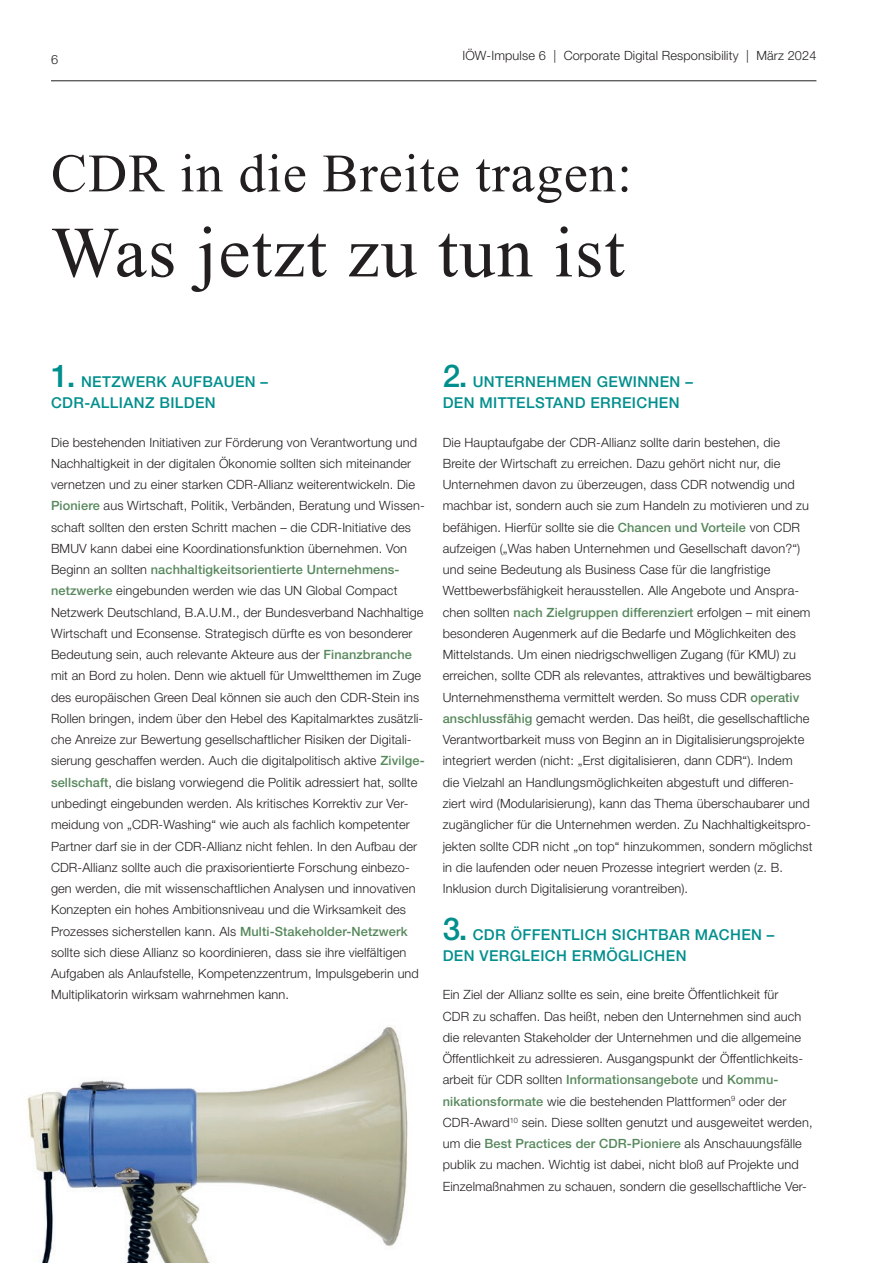
<style>
.page{position:relative;width:893px;height:1263px;background:#fff}
.page>*{position:absolute;margin:0;border:0;box-sizing:border-box;transform-origin:0 0}
.H2_Ü_36_42{font:72px "Times New Roman";letter-spacing:.02em;color:#231f20}
.H2_Ü_36_42-2{font:54px "Times New Roman";letter-spacing:.02em;color:#231f20}
.Zwischenüberschrift{font:500 15px/21px "Helvetica Neue LT Std";letter-spacing:.025em;color:#008f8d}
.P_Text{font:300 12.75px/21.3px "Helvetica Neue LT Std";letter-spacing:.01em;color:#231f20}
.s1{font-size:31.5px}
.s2{font-weight:500;color:#57885c}
</style>
<div class="page">
<hr style="left:51px;top:80px;width:765px;height:1px;background:#231f20">
<img style="left:27px;top:1027px;width:381px;height:236px">
<p class="P_Text" style="left:51px;top:48px;width:9px">6</p>
<p class="P_Text" style="left:462px;top:45px;width:355px">IÖW-Impulse 6 | Corporate Digital Responsibility | März 2024</p>
<p class="H2_Ü_36_42-2" style="left:51px;top:137px;width:582px">CDR in die Breite tragen:</p>
<p class="H2_Ü_36_42" style="left:51px;top:204px;width:575px">Was jetzt zu tun ist</p>
<p class="Zwischenüberschrift" style="left:51px;top:371px;width:219px"><span class="s1">1.</span> NETZWERK AUFBAUEN –<br>CDR-ALLIANZ BILDEN</p>
<p class="P_Text" style="left:51px;top:431px;width:375px">Die bestehenden Initiativen zur Förderung von Verantwortung und Nachhaltigkeit in der digitalen Ökonomie sollten sich miteinander vernetzen und zu einer starken CDR-Allianz weiterentwickeln. Die <span class="s2">Pioniere</span> aus Wirtschaft, Politik, Verbänden, Beratung und Wissen&shy;schaft sollten den ersten Schritt machen – die CDR-Initiative des BMUV kann dabei eine Koordinationsfunktion übernehmen. Von Beginn an sollten <span class="s2">nachhaltigkeitsorientierte Unternehmens&shy;netzwerke</span> eingebunden werden wie das UN Global Compact Netzwerk Deutschland, B.A.U.M., der Bundesverband Nachhaltige Wirtschaft und Econsense. Strategisch dürfte es von besonderer Bedeutung sein, auch relevante Akteure aus der <span class="s2">Finanzbranche </span>mit an Bord zu holen. Denn wie aktuell für Umweltthemen im Zuge des europäischen Green Deal können sie auch den CDR-Stein ins Rollen bringen, indem über den Hebel des Kapitalmarktes zusätzli&shy;che Anreize zur Bewertung gesellschaftlicher Risiken der Digitali&shy;sierung geschaffen werden. Auch die digitalpolitisch aktive <span class="s2">Zivilge&shy;sellschaft</span>, die bislang vorwiegend die Politik adressiert hat, sollte unbedingt eingebunden werden. Als kritisches Korrektiv zur Ver&shy;meidung von „CDR-Washing“ wie auch als fachlich kompetenter Partner darf sie in der CDR-Allianz nicht fehlen. In den Aufbau der CDR-Allianz sollte auch die praxisorientierte Forschung einbezo&shy;gen werden, die mit wissenschaftlichen Analysen und innovativen Konzepten ein hohes Ambitionsniveau und die Wirksamkeit des Prozesses sicherstellen kann. Als <span class="s2">Multi-Stakeholder-Netzwerk </span>sollte sich diese Allianz so koordinieren, dass sie ihre vielfältigen Aufgaben als Anlaufstelle, Kompetenzzentrum, Impulsgeberin und Multiplikatorin wirksam wahrnehmen kann.</p>
<p class="Zwischenüberschrift" style="left:443px;top:371px;width:252px"><span class="s1">2.</span> UNTERNEHMEN GEWINNEN –<br>DEN MITTELSTAND ERREICHEN</p>
<p class="P_Text" style="left:443px;top:431px;width:371px">Die Hauptaufgabe der CDR-Allianz sollte darin bestehen, die Breite der Wirtschaft zu erreichen. Dazu gehört nicht nur, die Unternehmen davon zu überzeugen, dass CDR notwendig und machbar ist, sondern auch sie zum Handeln zu motivieren und zu befähigen. Hierfür sollte sie die <span class="s2">Chancen und Vorteile</span> von CDR aufzeigen („Was haben Unternehmen und Gesellschaft davon?“) und seine Bedeutung als Business Case für die langfristige Wettbewerbsfähigkeit herausstellen. Alle Angebote und Anspra&shy;chen sollten <span class="s2">nach Zielgruppen differenziert</span> erfolgen – mit einem besonderen Augenmerk auf die Bedarfe und Möglichkeiten des Mittelstands. Um einen niedrigschwelligen Zugang (für KMU) zu erreichen, sollte CDR als relevantes, attraktives und bewältigbares Unternehmensthema vermittelt werden. So muss CDR <span class="s2">operativ anschlussfähig</span> gemacht werden. Das heißt, die gesellschaftliche Verantwortbarkeit muss von Beginn an in Digitalisierungsprojekte integriert werden (nicht: „Erst digitalisieren, dann CDR“). Indem<br>die Vielzahl an Handlungsmöglichkeiten abgestuft und differen&shy;ziert wird (Modularisierung), kann das Thema überschaubarer und zugänglicher für die Unternehmen werden. Zu Nachhaltigkeitspro&shy;jekten sollte CDR nicht „on top“ hinzukommen, sondern möglichst in die laufenden oder neuen Prozesse integriert werden (z. B.<br>Inklusion durch Digitalisierung vorantreiben).</p>
<p class="Zwischenüberschrift" style="left:443px;top:924px;width:333px"><span class="s1">3.</span> CDR ÖFFENTLICH SICHTBAR MACHEN –<br>DEN VERGLEICH ERMÖGLICHEN</p>
<p class="P_Text" style="left:443px;top:984px;width:371px">Ein Ziel der Allianz sollte es sein, eine breite Öffentlichkeit für<br>CDR zu schaffen. Das heißt, neben den Unternehmen sind auch die relevanten Stakeholder der Unternehmen und die allgemeine Öffentlichkeit zu adressieren. Ausgangspunkt der Öffentlichkeits&shy;arbeit für CDR sollten <span class="s2">Informationsangebote</span> und <span class="s2">Kommu&shy;nikationsformate</span> wie die bestehenden Plattformen<sup>9</sup> oder der CDR-Award<sup>10</sup> sein. Diese sollten genutzt und ausgeweitet werden, um die <span class="s2">Best Practices der CDR-Pioniere</span> als Anschauungsfälle publik zu machen. Wichtig ist dabei, nicht bloß auf Projekte und Einzelmaßnahmen zu schauen, sondern die gesellschaftliche Ver-</p>
</div>
